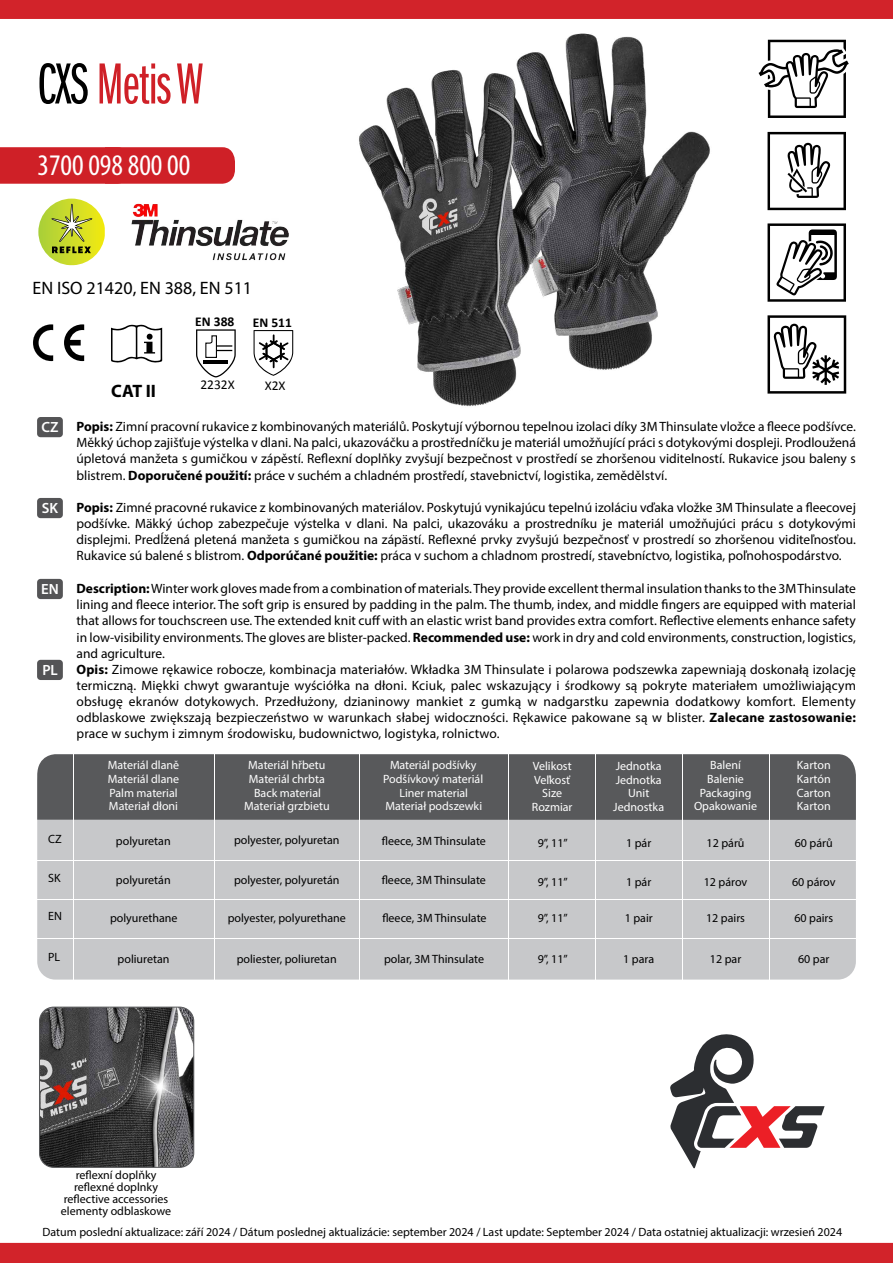
<style>
.page{position:relative;width:893px;height:1263px;background:#fff}
.page>*{position:absolute;margin:0;border:0;box-sizing:border-box;transform-origin:0 0}
.t1{font:60px "ITC Franklin Gothic Std Bk X Cp";letter-spacing:-.01em;color:#cf2027}
.t2{font:condensed 30px "Myriad Pro";color:#fff}
.t3{font:18px "Myriad Pro";color:#000}
.t4{font:700 18px "Myriad Pro";color:#000}
.t5{font:600 14.85px "Myriad Pro";color:#fff}
.t6{font:13.5px/16.2px "Myriad Pro";color:#000;text-align:justify}
.t7{font:700 13.5px "Calibri";color:#000}
.t8{font:13.5px "Calibri";color:#000}
.t9{font:12px/12px "Myriad Pro";color:#000;text-align:center}
.t10{font:12px "Myriad Pro";color:#fff}
.s1{color:#000}
.s2{font-weight:700}
</style>
<div class="page">
<div style="left:0;top:147px;width:235px;height:37px;background:#cf2027"></div>
<img style="left:359px;top:33px;width:351px;height:374px">
<img style="left:40px;top:1008px;width:154px;height:159px">
<div style="left:39px;top:1006px;width:155px;height:162px;border:1px solid #58595b;border-radius:14px"></div>
<div style="left:37px;top:498px;width:26px;height:20px;background:#545456;border-radius:3px"></div>
<div style="left:37px;top:417px;width:26px;height:20px;background:#545456;border-radius:3px"></div>
<div style="left:37px;top:579px;width:26px;height:20px;background:#545456;border-radius:3px"></div>
<div style="left:37px;top:660px;width:26px;height:20px;background:#545456;border-radius:3px"></div>
<svg style="left:759px;top:40px;width:90px;height:78px"></svg>
<svg style="left:767px;top:132px;width:79px;height:78px"></svg>
<svg style="left:767px;top:315px;width:79px;height:79px"></svg>
<img style="left:131px;top:203px;width:157px;height:58px">
<img style="left:126px;top:1052px;width:68px;height:71px">
<svg style="left:38px;top:199px;width:67px;height:66px"></svg>
<div style="left:0;top:0;width:893px;height:19px;background:#d2232a"></div>
<div style="left:0;top:1243px;width:893px;height:20px;background:#d2232a"></div>
<svg style="left:670px;top:1034px;width:155px;height:134px"></svg>
<svg style="left:196px;top:329px;width:40px;height:48px"></svg>
<svg style="left:111px;top:324px;width:51px;height:39px"></svg>
<svg style="left:33px;top:324px;width:20px;height:37px"></svg>
<svg style="left:64px;top:324px;width:20px;height:37px"></svg>
<svg style="left:254px;top:330px;width:39px;height:46px"></svg>
<svg style="left:767px;top:223px;width:79px;height:79px"></svg>
<div style="left:37px;top:764px;width:819px;height:215px;background:#c7c8ca;border-radius:18px"></div>
<div style="left:37px;top:754px;width:819px;height:66px;background:#58595b"></div>
<hr style="left:37px;top:938px;width:819px;height:1px;background:#fff">
<hr style="left:37px;top:860px;width:819px;height:1px;background:#fff">
<hr style="left:769px;top:749px;width:1px;height:235px;background:#fff">
<hr style="left:682px;top:749px;width:1px;height:235px;background:#fff">
<hr style="left:595px;top:750px;width:1px;height:234px;background:#fff">
<hr style="left:214px;top:749px;width:1px;height:234px;background:#fff">
<hr style="left:73px;top:749px;width:1px;height:235px;background:#fff">
<hr style="left:508px;top:750px;width:1px;height:234px;background:#fff">
<hr style="left:359px;top:749px;width:1px;height:235px;background:#fff">
<hr style="left:37px;top:899px;width:819px;height:1px;background:#fff">
<h1 class="t1" style="left:37px;top:53px;width:167px"><span class="s1">CXS</span> Metis W</h1>
<h2 class="t2" style="left:38px;top:147px;width:154px">3700 098 800 00</h2>
<h3 class="t3" style="left:33px;top:276px;width:221px">EN ISO 21420, EN 388, EN 511</h3>
<p class="t7" style="left:195px;top:312px;width:41px">EN 388</p>
<p class="t7" style="left:253px;top:312px;width:41px">EN 511</p>
<h3 class="t4" style="left:111px;top:379px;width:46px">CAT II</h3>
<p class="t8" style="left:200px;top:375px;width:36px">2232X</p>
<p class="t8" style="left:265px;top:376px;width:22px">X2X</p>
<p class="t5" style="left:42px;top:418px;width:19px">CZ</p>
<p class="t6" style="left:77px;top:418px;width:781px"><span class="s2">Popis:</span> Zimní pracovní rukavice z kombinovaných materiálů. Poskytují výbornou tepelnou izolaci díky 3M Thinsulate vložce a fleece podšívce.<br>Měkký úchop zajišťuje výstelka v dlani. Na palci, ukazováčku a prostředníčku je materiál umožňující práci s dotykovými dospleji. Prodloužená úpletová manžeta s gumičkou v zápěstí. Reflexní doplňky zvyšují bezpečnost v prostředí se zhoršenou viditelností. Rukavice jsou baleny s blistrem. <span class="s2">Doporučené použití:</span> práce v suchém a chladném prostředí, stavebnictví, logistika, zemědělství.</p>
<p class="t5" style="left:42px;top:499px;width:18px">SK</p>
<p class="t6" style="left:77px;top:499px;width:781px"><span class="s2">Popis:</span> Zimné pracovné rukavice z kombinovaných materiálov. Poskytujú vynikajúcu tepelnú izoláciu vďaka vložke 3M Thinsulate a fleecovej podšívke. Mäkký úchop zabezpečuje výstelka v dlani. Na palci, ukazováku a prostredníku je materiál umožňujúci prácu s dotykovými displejmi. Predĺžená pletená manžeta s gumičkou na zápästí. Reflexné prvky zvyšujú bezpečnosť v prostredí so zhoršenou viditeľnosťou.<br>Rukavice sú balené s blistrom. <span class="s2">Odporúčané použitie:</span> práca v suchom a chladnom prostredí, stavebníctvo, logistika, poľnohospodárstvo.</p>
<p class="t5" style="left:41px;top:579px;width:19px">EN</p>
<p class="t5" style="left:42px;top:660px;width:17px">PL</p>
<p class="t6" style="left:77px;top:580px;width:781px;text-align:left"><span class="s2">Description:</span> Winter work gloves made from a combination of materials. They provide excellent thermal insulation thanks to the 3M Thinsulate lining and fleece interior. The soft grip is ensured by padding in the palm. The thumb, index, and middle fingers are equipped with material that allows for touchscreen use. The extended knit cuff with an elastic wrist band provides extra comfort. Reflective elements enhance safety in low-visibility environments. The gloves are blister-packed. <span class="s2">Recommended use:</span> work in dry and cold environments, construction, logistics, and agriculture.<br><span class="s2">Opis:</span> Zimowe rękawice robocze, kombinacja materiałów. Wkładka 3M Thinsulate i polarowa podszewka zapewniają doskonałą izolację termiczną. Miękki chwyt gwarantuje wyściółka na dłoni. Kciuk, palec wskazujący i środkowy są pokryte materiałem umożliwiającym obsługę ekranów dotykowych. Przedłużony, dzianinowy mankiet z gumką w nadgarstku zapewnia dodatkowy komfort. Elementy odblaskowe zwiększają bezpieczeństwo w warunkach słabej widoczności. Rękawice pakowane są w blister. <span class="s2">Zalecane zastosowanie: </span>prace w suchym i zimnym środowisku, budownictwo, logistyka, rolnictwo.</p>
<p class="t10" style="left:108px;top:758px;width:73px">Materiál dlaně</p>
<p class="t10" style="left:248px;top:758px;width:79px">Materiál hřbetu</p>
<p class="t10" style="left:390px;top:758px;width:88px">Materiál podšívky</p>
<p class="t10" style="left:533px;top:758px;width:40px">Velikost</p>
<p class="t10" style="left:616px;top:758px;width:48px">Jednotka</p>
<p class="t10" style="left:710px;top:758px;width:32px">Balení</p>
<p class="t10" style="left:797px;top:758px;width:35px">Karton</p>
<p class="t10" style="left:108px;top:772px;width:73px">Materiál dlane</p>
<p class="t10" style="left:109px;top:785px;width:70px">Palm material</p>
<p class="t10" style="left:109px;top:799px;width:71px">Materiał dłoni</p>
<p class="t10" style="left:249px;top:772px;width:77px">Materiál chrbta</p>
<p class="t10" style="left:244px;top:799px;width:87px">Materiał grzbietu</p>
<p class="t10" style="left:254px;top:785px;width:68px">Back material</p>
<p class="t10" style="left:383px;top:772px;width:102px">Podšívkový materiál</p>
<p class="t10" style="left:385px;top:799px;width:98px">Materiał podszewki</p>
<p class="t10" style="left:399px;top:785px;width:70px">Liner material</p>
<p class="t10" style="left:534px;top:772px;width:38px">Veľkosť</p>
<p class="t10" style="left:532px;top:799px;width:42px">Rozmiar</p>
<p class="t10" style="left:542px;top:786px;width:21px">Size</p>
<p class="t10" style="left:616px;top:772px;width:48px">Jednotka</p>
<p class="t10" style="left:613px;top:799px;width:52px">Jednostka</p>
<p class="t10" style="left:628px;top:786px;width:23px">Unit</p>
<p class="t10" style="left:707px;top:772px;width:38px">Balenie</p>
<p class="t10" style="left:694px;top:799px;width:65px">Opakowanie</p>
<p class="t10" style="left:700px;top:785px;width:53px">Packaging</p>
<p class="t10" style="left:797px;top:772px;width:35px">Kartón</p>
<p class="t10" style="left:797px;top:799px;width:35px">Karton</p>
<p class="t10" style="left:797px;top:785px;width:36px">Carton</p>
<p class="t9" style="left:48px;top:832px;width:15px">CZ</p>
<p class="t9" style="left:116px;top:834px;width:56px">polyuretan</p>
<p class="t9" style="left:234px;top:834px;width:107px">polyester, polyuretan</p>
<p class="t9" style="left:382px;top:834px;width:106px">fleece, 3M Thinsulate</p>
<p class="t9" style="left:538px;top:837px;width:32px">9”, 11”</p>
<p class="t9" style="left:626px;top:837px;width:27px">1 pár</p>
<p class="t9" style="left:706px;top:836px;width:40px">12 párů</p>
<p class="t9" style="left:795px;top:836px;width:40px">60 párů</p>
<p class="t9" style="left:48px;top:871px;width:14px">SK</p>
<p class="t9" style="left:234px;top:873px;width:107px">polyester, polyuretán</p>
<p class="t9" style="left:382px;top:873px;width:106px">fleece, 3M Thinsulate</p>
<p class="t9" style="left:116px;top:873px;width:56px">polyuretán</p>
<p class="t9" style="left:538px;top:876px;width:32px">9”, 11”</p>
<p class="t9" style="left:626px;top:876px;width:27px">1 pár</p>
<p class="t9" style="left:704px;top:875px;width:45px">12 párov</p>
<p class="t9" style="left:792px;top:875px;width:45px">60 párov</p>
<p class="t9" style="left:48px;top:910px;width:15px">EN</p>
<p class="t9" style="left:48px;top:951px;width:14px">PL</p>
<p class="t9" style="left:110px;top:912px;width:69px">polyurethane</p>
<p class="t9" style="left:118px;top:952px;width:53px">poliuretan</p>
<p class="t9" style="left:228px;top:912px;width:120px">polyester, polyurethane</p>
<p class="t9" style="left:237px;top:952px;width:101px">poliester, poliuretan</p>
<p class="t9" style="left:382px;top:912px;width:106px">fleece, 3M Thinsulate</p>
<p class="t9" style="left:384px;top:952px;width:102px">polar, 3M Thinsulate</p>
<p class="t9" style="left:538px;top:912px;width:32px">9”, 11”</p>
<p class="t9" style="left:538px;top:953px;width:32px">9”, 11”</p>
<p class="t9" style="left:625px;top:912px;width:30px">1 pair</p>
<p class="t9" style="left:623px;top:953px;width:32px">1 para</p>
<p class="t9" style="left:706px;top:911px;width:40px">12 pairs</p>
<p class="t9" style="left:710px;top:952px;width:33px">12 par</p>
<p class="t9" style="left:794px;top:911px;width:40px">60 pairs</p>
<p class="t9" style="left:798px;top:952px;width:33px">60 par</p>
<p class="t9" style="left:61px;top:1169px;width:112px">reflexní doplňky reflexné doplnky reflective accessories elementy odblaskowe</p>
<p class="t9" style="left:43px;top:1226px;width:801px">Datum poslední aktualizace: září 2024 / Dátum poslednej aktualizácie: september 2024 / Last update: September 2024 / Data ostatniej aktualizacji: wrzesień 2024</p>
</div>
